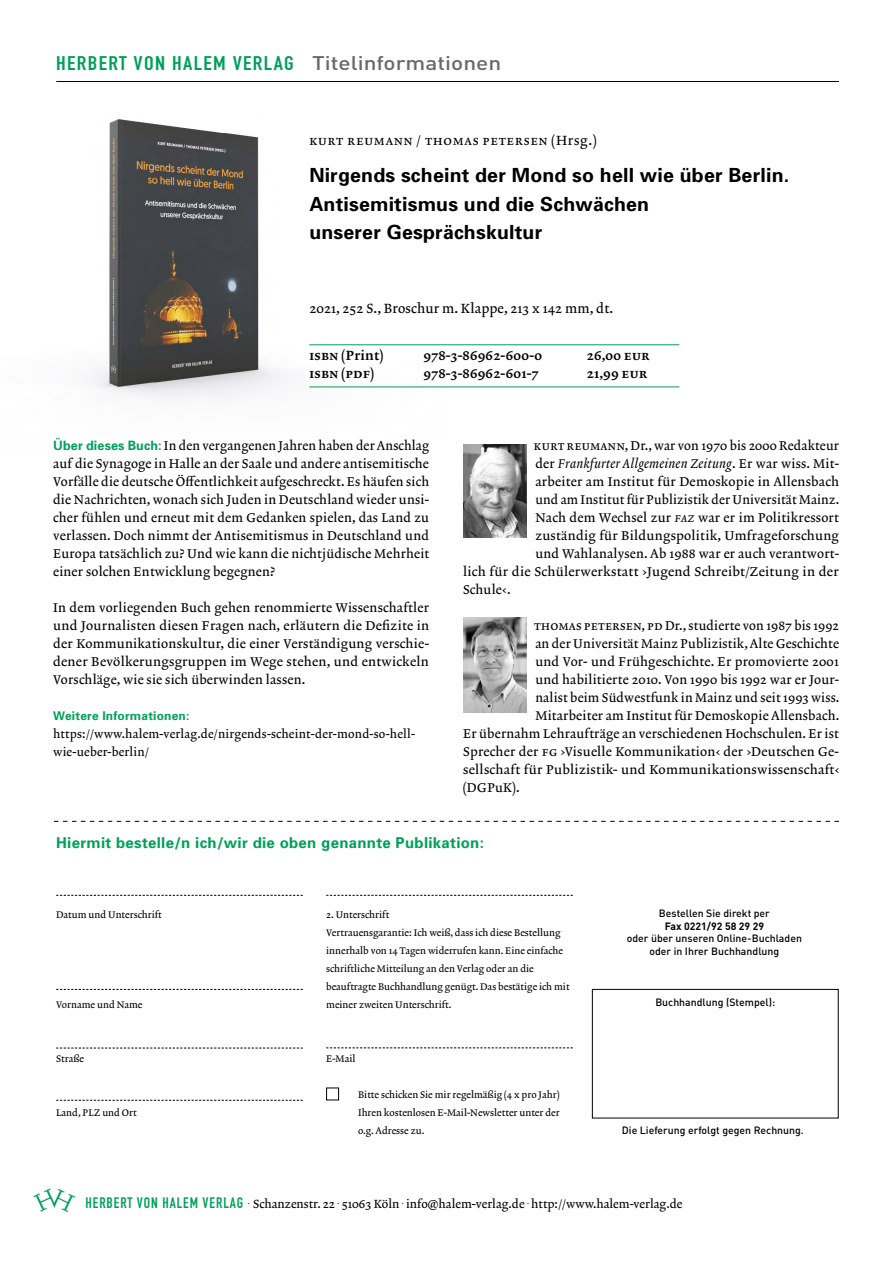
<style>
.page{position:relative;width:893px;height:1263px;background:#fff}
.page>*{position:absolute;margin:0;border:0;box-sizing:border-box;transform-origin:0 0}
.Titel{font:700 19.5px/28.5px "Univers";letter-spacing:.01em;color:#000}
.t1{font:19.5px "DIN Engschrift";letter-spacing:.06em;color:#00a059;scale:1.16 1}
.t2{font:700 15px "Univers";letter-spacing:.02em;color:#00a059}
.neu_body_isbn_klein{font:13.5px "Lexicon No 2 Roman C";letter-spacing:.015em;color:#000}
.Titel-2{font:13.5px "Lexicon No 2 Roman A";letter-spacing:.01em;color:#000}
.Autor_Herausgeber{font:13.5px "Lexicon No 2 Roman A";letter-spacing:.07em;color:#000}
.Body-1st{font:12.9px/18px "Lexicon No 2 Roman A";letter-spacing:.015em;color:#000;text-align:justify}
.Body-1st-2{font:12.9px "Lexicon No 2 Italic A";letter-spacing:.015em;color:#000}
.neu_fliesstext{font:12px/18px "Lexicon No 2 Roman A";color:#000}
.Body-1st-3{font:700 12px "Univers";letter-spacing:.015em;color:#00a059}
.t3{font:500 10.5px/12.6px "DIN";color:#000;text-align:center}
.t4{font:700 10.5px "DIN";color:#000}
.t5{font:9.75px/18px "Lexicon No 2 Roman A";color:#000}
.s1{font-family:"DIN";font-weight:500;color:#68696a}
.s2{font-family:"Univers";font-weight:700;color:#00a059}
.s3{font-family:"Lexicon No 2 Roman A"}
.s4{font-family:"Lexicon No 2 Italic A"}
.s5{font-family:"DIN Engschrift";font-size:15px;color:#00a059}
</style>
<div class="page">
<svg style="left:56px;top:895px;width:247px;height:1px"></svg>
<svg style="left:326px;top:895px;width:247px;height:1px"></svg>
<svg style="left:56px;top:989px;width:247px;height:1px"></svg>
<svg style="left:56px;top:1100px;width:247px;height:1px"></svg>
<svg style="left:56px;top:1048px;width:247px;height:1px"></svg>
<svg style="left:326px;top:1047px;width:247px;height:1px"></svg>
<div style="left:592px;top:989px;width:247px;height:129px;border:1px solid #000"></div>
<div style="left:326px;top:1087px;width:13px;height:13px;border:1px solid #000"></div>
<hr style="left:56px;top:81px;width:783px;height:1px;background:#000">
<svg style="left:54px;top:821px;width:785px;height:1px"></svg>
<img style="left:90px;top:119px;width:356px;height:279px">
<hr style="left:309px;top:344px;width:370px;height:1px;background:#00a059">
<hr style="left:309px;top:387px;width:370px;height:1px;background:#00a059">
<img style="left:463px;top:445px;width:64px;height:93px">
<img style="left:463px;top:617px;width:64px;height:96px">
<h1 class="t1" style="left:56px;top:52px;width:385px">HERBERT VON HALEM VERLAG <span class="s1">Titelinformationen</span></h1>
<p class="Autor_Herausgeber" style="left:309px;top:133px;width:289px">Kurt Reumann / Thomas Petersen (Hrsg.)</p>
<p class="Titel" style="left:309px;top:160px;width:481px">Nirgends scheint der Mond so hell wie über Berlin.<br>Antisemitismus und die Schwächen<br>unserer Gesprächskultur</p>
<p class="Titel-2" style="left:309px;top:301px;width:305px">2021, 252 S., Broschur m. Klappe, 213 x 142 mm, dt.</p>
<p class="neu_body_isbn_klein" style="left:309px;top:347px;width:76px">ISBN (Print)</p>
<p class="neu_body_isbn_klein" style="left:423px;top:347px;width:120px">978-3-86962-600-0</p>
<p class="neu_body_isbn_klein" style="left:587px;top:347px;width:64px">26,00 EUR</p>
<p class="neu_body_isbn_klein" style="left:309px;top:365px;width:66px">ISBN (PDF)</p>
<p class="neu_body_isbn_klein" style="left:423px;top:365px;width:117px">978-3-86962-601-7</p>
<p class="neu_body_isbn_klein" style="left:587px;top:365px;width:62px">21,99 EUR</p>
<p class="Body-1st" style="left:53px;top:437px;width:378px"><span class="s2">Über dieses Buch:</span> In den vergangenen Jahren haben der Anschlag auf die Synagoge in Halle an der Saale und andere antisemitische Vorfälle die deutsche Öffentlichkeit aufgeschreckt. Es häufen sich die Nachrichten, wonach sich Juden in Deutschland wieder unsi&shy;cher fühlen und erneut mit dem Gedanken spielen, das Land zu verlassen. Doch nimmt der Antisemitismus in Deutschland und Europa tatsächlich zu? Und wie kann die nichtjüdische Mehrheit einer solchen Entwicklung begegnen?</p>
<p class="Body-1st" style="left:53px;top:599px;width:378px">In dem vorliegenden Buch gehen renommierte Wissenschaftler und Journalisten diesen Fragen nach, erläutern die Defizite in der Kommunikationskultur, die einer Verständigung verschie&shy;dener Bevölkerungsgruppen im Wege stehen, und entwickeln Vorschläge, wie sie sich überwinden lassen.</p>
<p class="Body-1st-3" style="left:53px;top:708px;width:138px">Weitere Informationen:</p>
<p class="neu_fliesstext" style="left:53px;top:725px;width:363px">https://www.halem-verlag.de/nirgends-scheint-der-mond-so-hell&shy;wie-ueber-berlin/</p>
<p class="Body-1st" style="left:534px;top:437px;width:307px">Kurt Reumann, Dr., war von 1970 bis 2000 Redakteur</p>
<p class="Body-1st-2" style="left:535px;top:456px;width:305px"><span class="s3">der</span> Frankfurter Allgemeinen Zeitung<span class="s3">. Er war wiss. Mit-</span></p>
<p class="Body-1st" style="left:535px;top:473px;width:305px">arbeiter am Institut für Demoskopie in Allensbach</p>
<p class="Body-1st" style="left:535px;top:491px;width:305px">und am Institut für Publizistik der Universität Mainz.</p>
<p class="Body-1st" style="left:535px;top:509px;width:305px">Nach dem Wechsel zur <span class="s4">FAZ</span> war er im Politikressort</p>
<p class="Body-1st" style="left:535px;top:527px;width:305px">zuständig für Bildungspolitik, Umfrageforschung</p>
<p class="Body-1st" style="left:535px;top:545px;width:305px">und Wahlanalysen. Ab 1988 war er auch verantwort-</p>
<p class="Body-1st" style="left:463px;top:563px;width:377px">lich für die Schülerwerkstatt ›Jugend Schreibt/Zeitung in der</p>
<p class="Body-1st" style="left:463px;top:581px;width:49px">Schule‹.</p>
<p class="Body-1st" style="left:534px;top:617px;width:306px">Thomas Petersen, PD Dr., studierte von 1987 bis 1992</p>
<p class="Body-1st" style="left:535px;top:635px;width:305px">an der Universität Mainz Publizistik, Alte Geschichte</p>
<p class="Body-1st" style="left:535px;top:653px;width:305px">und Vor- und Frühgeschichte. Er promovierte 2001</p>
<p class="Body-1st" style="left:535px;top:671px;width:305px">und habilitierte 2010. Von 1990 bis 1992 war er Jour-</p>
<p class="Body-1st" style="left:535px;top:689px;width:305px">nalist beim Südwestfunk in Mainz und seit 1993 wiss.</p>
<p class="Body-1st" style="left:535px;top:707px;width:305px">Mitarbeiter am Institut für Demoskopie Allensbach.</p>
<p class="Body-1st" style="left:463px;top:725px;width:377px">Er übernahm Lehraufträge an verschiedenen Hochschulen. Er ist</p>
<p class="Body-1st" style="left:463px;top:743px;width:377px">Sprecher der FG ›Visuelle Kommunikation‹ der ›Deutschen Ge-</p>
<p class="Body-1st" style="left:463px;top:761px;width:378px">sellschaft für Publizistik- und Kommunikationswissenschaft‹</p>
<p class="Body-1st" style="left:463px;top:779px;width:58px">(DGPuK).</p>
<p class="t2" style="left:56px;top:832px;width:429px">Hiermit bestelle/n ich/wir die oben genannte Publikation:</p>
<p class="t5" style="left:56px;top:906px;width:107px">Datum und Unterschrift</p>
<p class="t5" style="left:326px;top:906px;width:245px">2. Unterschrift<br>Vertrauensgarantie: Ich weiß, dass ich diese Bestellung innerhalb von 14 Tagen widerrufen kann. Eine einfache schriftliche Mitteilung an den Verlag oder an die beauftragte Buchhandlung genügt. Das bestätige ich mit</p>
<p class="t5" style="left:56px;top:996px;width:88px">Vorname und Name</p>
<p class="t5" style="left:326px;top:996px;width:127px">meiner zweiten Unterschrift.</p>
<p class="t5" style="left:56px;top:1050px;width:29px">Straße</p>
<p class="t5" style="left:326px;top:1050px;width:31px">E-Mail</p>
<p class="t5" style="left:56px;top:1104px;width:82px">Land, PLZ und Ort</p>
<p class="t5" style="left:358px;top:1086px;width:203px;text-align:justify">Bitte schicken Sie mir regelmäßig (4 x pro Jahr)<br>Ihren kostenlosen E-Mail-Newsletter unter der o.g. Adresse zu.</p>
<p class="t3" style="left:659px;top:907px;width:112px">Bestellen Sie direkt per</p>
<p class="t4" style="left:665px;top:919px;width:101px">Fax 0221/92 58 29 29</p>
<p class="t3" style="left:627px;top:932px;width:177px">oder über unseren Online-Buchladen oder in Ihrer Buchhandlung</p>
<p class="t3" style="left:655px;top:996px;width:121px">Buchhandlung (Stempel):</p>
<p class="t3" style="left:622px;top:1123px;width:183px">Die Lieferung erfolgt gegen Rechnung.</p>
<p class="neu_fliesstext" style="left:86px;top:1195px;width:598px"><span class="s5">HERBERT VON HALEM VERLAG</span> <sup>.</sup> Schanzenstr. 22 <sup>.</sup> 51063 Köln <sup>.</sup> info@halem-verlag.de <sup>.</sup> http://www.halem-verlag.de</p>
</div>
